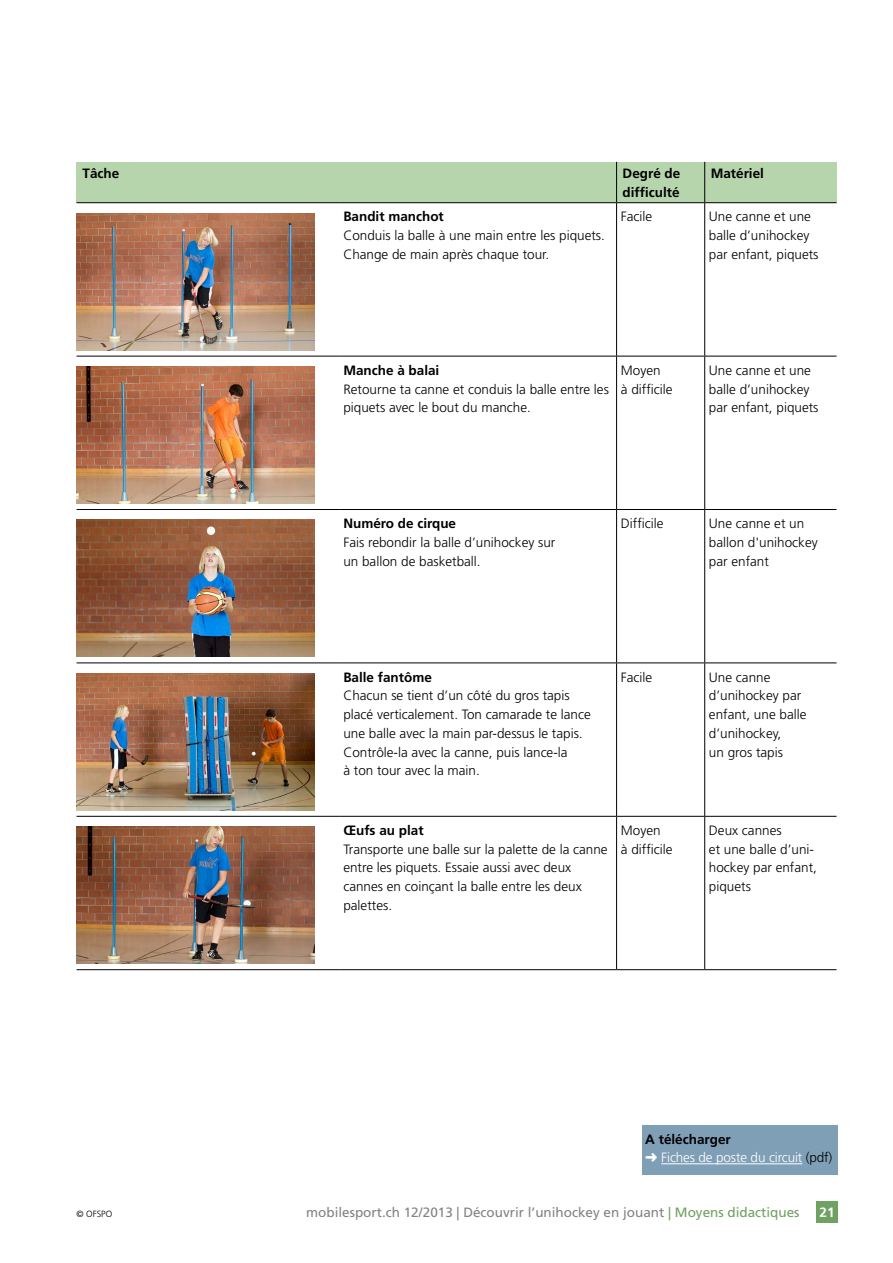
<style>
.page{position:relative;width:893px;height:1263px;background:#fff}
.page>*{position:absolute;margin:0;border:0;box-sizing:border-box;transform-origin:0 0}
.t1{font:300 13.5px/18.8px "Frutiger LT";color:#000}
.t2{font:13.5px "Frutiger LT";color:#808285}
.t3{font:300 13.5px/18.8px "Frutiger LT";letter-spacing:-.01em;color:#fff}
.t4{font:700 13.5px/18.8px "Frutiger LT";color:#000}
.t5{font:700 13.5px "Frutiger LT";color:#fff}
.t6{font:300 9px "Frutiger LT";color:#000}
.s1{font-weight:700}
.s2{font-weight:700;color:#000}
.s3{color:#000}
.s4{color:#6fa162}
</style>
<div class="page">
<div style="left:816px;top:1201px;width:22px;height:21px;background:#6fa162"></div>
<div style="left:77px;top:162px;width:262px;height:41px;background:#b6d5ad"></div>
<div style="left:339px;top:162px;width:278px;height:41px;background:#b6d5ad"></div>
<div style="left:617px;top:162px;width:88px;height:41px;background:#b6d5ad"></div>
<div style="left:705px;top:162px;width:131px;height:41px;background:#b6d5ad"></div>
<hr style="left:616px;top:162px;width:1px;height:40px;background:#000">
<hr style="left:704px;top:162px;width:1px;height:40px;background:#000">
<hr style="left:616px;top:203px;width:1px;height:153px;background:#000">
<hr style="left:704px;top:203px;width:1px;height:153px;background:#000">
<hr style="left:616px;top:356px;width:1px;height:153px;background:#000">
<hr style="left:704px;top:356px;width:1px;height:153px;background:#000">
<hr style="left:616px;top:510px;width:1px;height:152px;background:#000">
<hr style="left:704px;top:510px;width:1px;height:152px;background:#000">
<hr style="left:616px;top:663px;width:1px;height:153px;background:#000">
<hr style="left:704px;top:663px;width:1px;height:153px;background:#000">
<hr style="left:616px;top:817px;width:1px;height:152px;background:#000">
<hr style="left:704px;top:817px;width:1px;height:152px;background:#000">
<hr style="left:77px;top:202px;width:262px;height:1px;background:#000">
<hr style="left:339px;top:202px;width:278px;height:1px;background:#000">
<hr style="left:617px;top:202px;width:88px;height:1px;background:#000">
<hr style="left:705px;top:202px;width:131px;height:1px;background:#000">
<hr style="left:77px;top:356px;width:262px;height:1px;background:#000">
<hr style="left:339px;top:356px;width:278px;height:1px;background:#000">
<hr style="left:617px;top:356px;width:88px;height:1px;background:#000">
<hr style="left:705px;top:356px;width:131px;height:1px;background:#000">
<hr style="left:77px;top:509px;width:262px;height:1px;background:#000">
<hr style="left:339px;top:509px;width:278px;height:1px;background:#000">
<hr style="left:617px;top:509px;width:88px;height:1px;background:#000">
<hr style="left:705px;top:509px;width:131px;height:1px;background:#000">
<hr style="left:77px;top:662px;width:262px;height:1px;background:#000">
<hr style="left:339px;top:662px;width:278px;height:1px;background:#000">
<hr style="left:617px;top:662px;width:88px;height:1px;background:#000">
<hr style="left:705px;top:662px;width:131px;height:1px;background:#000">
<hr style="left:77px;top:816px;width:262px;height:1px;background:#000">
<hr style="left:339px;top:816px;width:278px;height:1px;background:#000">
<hr style="left:617px;top:816px;width:88px;height:1px;background:#000">
<hr style="left:705px;top:816px;width:131px;height:1px;background:#000">
<hr style="left:77px;top:969px;width:262px;height:1px;background:#000">
<hr style="left:339px;top:969px;width:278px;height:1px;background:#000">
<hr style="left:617px;top:969px;width:88px;height:1px;background:#000">
<hr style="left:705px;top:969px;width:131px;height:1px;background:#000">
<img style="left:77px;top:213px;width:238px;height:137px">
<img style="left:77px;top:366px;width:238px;height:137px">
<img style="left:77px;top:520px;width:238px;height:137px">
<img style="left:77px;top:673px;width:238px;height:137px">
<img style="left:77px;top:827px;width:238px;height:137px">
<div style="left:642px;top:1125px;width:196px;height:49px;background:#7f9fb7"></div>
<hr style="left:661px;top:1163px;width:141px;height:1px;background:#fff">
<p class="t4" style="left:83px;top:164px;width:38px">Tâche</p>
<p class="t4" style="left:623px;top:164px;width:59px">Degré de difficulté</p>
<p class="t4" style="left:711px;top:164px;width:55px">Matériel</p>
<p class="t1" style="left:343px;top:207px;width:263px"><span class="s1">Bandit manchot<br></span>Conduis la balle à une main entre les piquets.<br>Change de main après chaque tour.</p>
<p class="t1" style="left:621px;top:207px;width:33px">Facile</p>
<p class="t1" style="left:709px;top:207px;width:111px">Une canne et une balle d’unihockey par enfant, piquets</p>
<p class="t1" style="left:343px;top:361px;width:267px"><span class="s1">Manche à balai<br></span>Retourne ta canne et conduis la balle entre les piquets avec le bout du manche.</p>
<p class="t1" style="left:621px;top:361px;width:53px">Moyen<br>à difficile</p>
<p class="t1" style="left:709px;top:361px;width:111px">Une canne et une balle d’unihockey par enfant, piquets</p>
<p class="t1" style="left:343px;top:514px;width:214px"><span class="s1">Numéro de cirque<br></span>Fais rebondir la balle d’unihockey sur un ballon de basketball.</p>
<p class="t1" style="left:621px;top:514px;width:44px">Difficile</p>
<p class="t1" style="left:709px;top:514px;width:110px">Une canne et un ballon d'unihockey par enfant</p>
<p class="t1" style="left:343px;top:668px;width:249px"><span class="s1">Balle fantôme<br></span>Chacun se tient d’un côté du gros tapis placé verticalement. Ton camarade te lance une balle avec la main par-dessus le tapis.<br>Contrôle-la avec la canne, puis lance-la<br>à ton tour avec la main.</p>
<p class="t1" style="left:621px;top:668px;width:33px">Facile</p>
<p class="t1" style="left:709px;top:668px;width:99px">Une canne d’unihockey par enfant, une balle d’unihockey,<br>un gros tapis</p>
<p class="t1" style="left:343px;top:821px;width:266px"><span class="s1">Œufs au plat<br></span>Transporte une balle sur la palette de la canne entre les piquets. Essaie aussi avec deux cannes en coinçant la balle entre les deux palettes.</p>
<p class="t1" style="left:621px;top:821px;width:53px">Moyen<br>à difficile</p>
<p class="t1" style="left:709px;top:821px;width:110px">Deux cannes<br>et une balle d’uni&shy;hockey par enfant, piquets</p>
<p class="t3" style="left:645px;top:1130px;width:189px"><span class="s2">A télécharger<br></span>➜ Fiches de poste du circuit <span class="s3">(pdf)</span></p>
<p class="t6" style="left:77px;top:1209px;width:37px">© OFSPO</p>
<p class="t2" style="left:306px;top:1204px;width:495px">mobilesport.ch 12/2013 | Découvrir l’unihockey en jouant <span class="s4">| Moyens didactiques</span></p>
<p class="t5" style="left:820px;top:1204px;width:17px">21</p>
</div>
